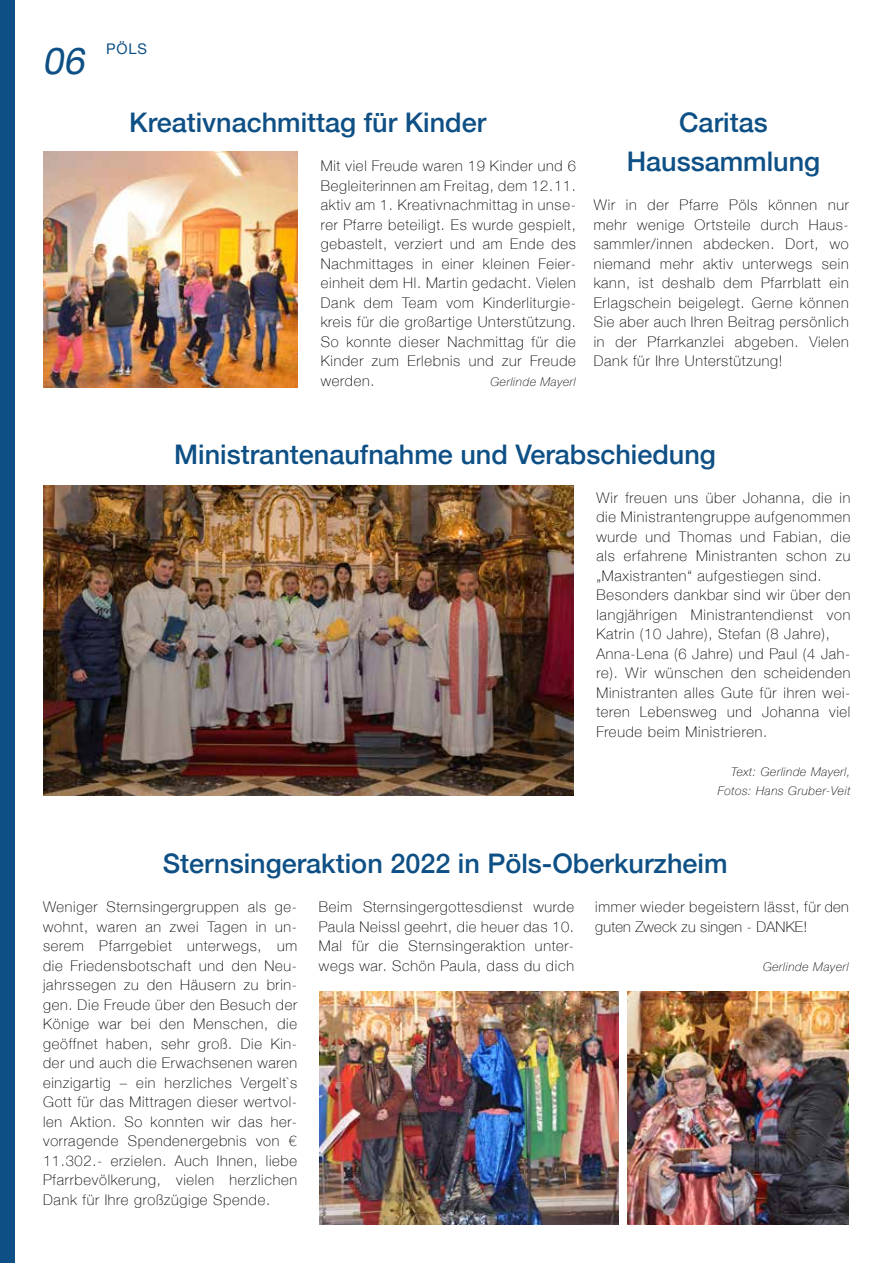
<style>
.page{position:relative;width:893px;height:1263px;background:#fff}
.page>*{position:absolute;margin:0;border:0;box-sizing:border-box;transform-origin:0 0}
.t1{font:italic 37.5px "Helvetica Neue";color:#0e5085}
.t2{font:500 27px "Helvetica Neue";color:#0e5085}
.t3{font:100 14.7px/19.5px "Helvetica Neue";letter-spacing:.05em;color:#000;text-align:justify}
.t4{font:14.7px "Helvetica Neue";color:#0e5085}
.t5{font:italic 100 12px/19.5px "Helvetica Neue";letter-spacing:.05em;color:#000;text-align:right}
</style>
<div class="page">
<div style="left:0;top:0;width:15px;height:1263px;background:#0e5085"></div>
<img style="left:43px;top:151px;width:255px;height:236px">
<img style="left:43px;top:486px;width:530px;height:309px">
<img style="left:320px;top:992px;width:298px;height:232px">
<img style="left:628px;top:992px;width:221px;height:232px">
<h1 class="t1" style="left:43px;top:33px;width:52px">06</h1>
<p class="t4" style="left:106px;top:38px;width:42px">PÖLS</p>
<h2 class="t2" style="left:129px;top:101px;width:359px">Kreativnachmittag für Kinder</h2>
<h2 class="t2" style="left:679px;top:101px;width:90px">Caritas</h2>
<p class="t3" style="left:321px;top:155px;width:257px">Mit viel Freude waren 19 Kinder und 6</p>
<h2 class="t2" style="left:627px;top:140px;width:195px">Haussammlung</h2>
<p class="t3" style="left:321px;top:175px;width:257px">Begleiterinnen am Freitag, dem 12.11. aktiv am 1. Kreativnachmittag in unse&shy;rer Pfarre beteiligt. Es wurde gespielt, gebastelt, verziert und am Ende des Nachmittages in einer kleinen Feier&shy;einheit dem Hl. Martin gedacht. Vielen Dank dem Team vom Kinderliturgie&shy;kreis für die großartige Unterstützung.<br>So konnte dieser Nachmittag für die Kinder zum Erlebnis und zur Freude werden.</p>
<p class="t3" style="left:594px;top:194px;width:257px">Wir in der Pfarre Pöls können nur mehr wenige Ortsteile durch Haus&shy;sammler/innen abdecken. Dort, wo niemand mehr aktiv unterwegs sein kann, ist deshalb dem Pfarrblatt ein Erlagschein beigelegt. Gerne können Sie aber auch Ihren Beitrag persönlich in der Pfarrkanzlei abgeben. Vielen Dank für Ihre Unterstützung!</p>
<p class="t5" style="left:490px;top:371px;width:87px">Gerlinde Mayerl</p>
<h2 class="t2" style="left:174px;top:432px;width:543px">Ministrantenaufnahme und Verabschiedung</h2>
<p class="t3" style="left:596px;top:487px;width:256px;text-align:left">Wir freuen uns über Johanna, die in die Ministrantengruppe aufgenommen wurde und Thomas und Fabian, die als erfahrene Ministranten schon zu „Maxistranten“ aufgestiegen sind.<br>Besonders dankbar sind wir über den langjährigen Ministrantendienst von Katrin (10 Jahre), Stefan (8 Jahre), Anna-Lena (6 Jahre) und Paul (4 Jah&shy;re). Wir wünschen den scheidenden Ministranten alles Gute für ihren wei&shy;teren Lebensweg und Johanna viel Freude beim Ministrieren.</p>
<p class="t5" style="left:718px;top:761px;width:134px">Text: Gerlinde Mayerl,<br>Fotos: Hans Gruber-Veit</p>
<h2 class="t2" style="left:163px;top:842px;width:566px">Sternsingeraktion 2022 in Pöls-Oberkurzheim</h2>
<p class="t3" style="left:43px;top:896px;width:256px">Weniger Sternsingergruppen als ge&shy;wohnt, waren an zwei Tagen in un&shy;serem Pfarrgebiet unterwegs, um die Friedensbotschaft und den Neu&shy;jahrssegen zu den Häusern zu brin&shy;gen. Die Freude über den Besuch der Könige war bei den Menschen, die geöffnet haben, sehr groß. Die Kin&shy;der und auch die Erwachsenen waren einzigartig – ein herzliches Vergelt`s Gott für das Mittragen dieser wertvol&shy;len Aktion. So konnten wir das her&shy;vorragende Spendenergebnis von € 11.302.- erzielen. Auch Ihnen, liebe Pfarrbevölkerung, vielen herzlichen Dank für Ihre großzügige Spende.</p>
<p class="t3" style="left:319px;top:896px;width:257px">Beim Sternsingergottesdienst wurde Paula Neissl geehrt, die heuer das 10.<br>Mal für die Sternsingeraktion unter&shy;wegs war. Schön Paula, dass du dich</p>
<p class="t3" style="left:595px;top:896px;width:255px">immer wieder begeistern lässt, für den guten Zweck zu singen - DANKE!</p>
<p class="t5" style="left:763px;top:956px;width:87px">Gerlinde Mayerl</p>
</div>
